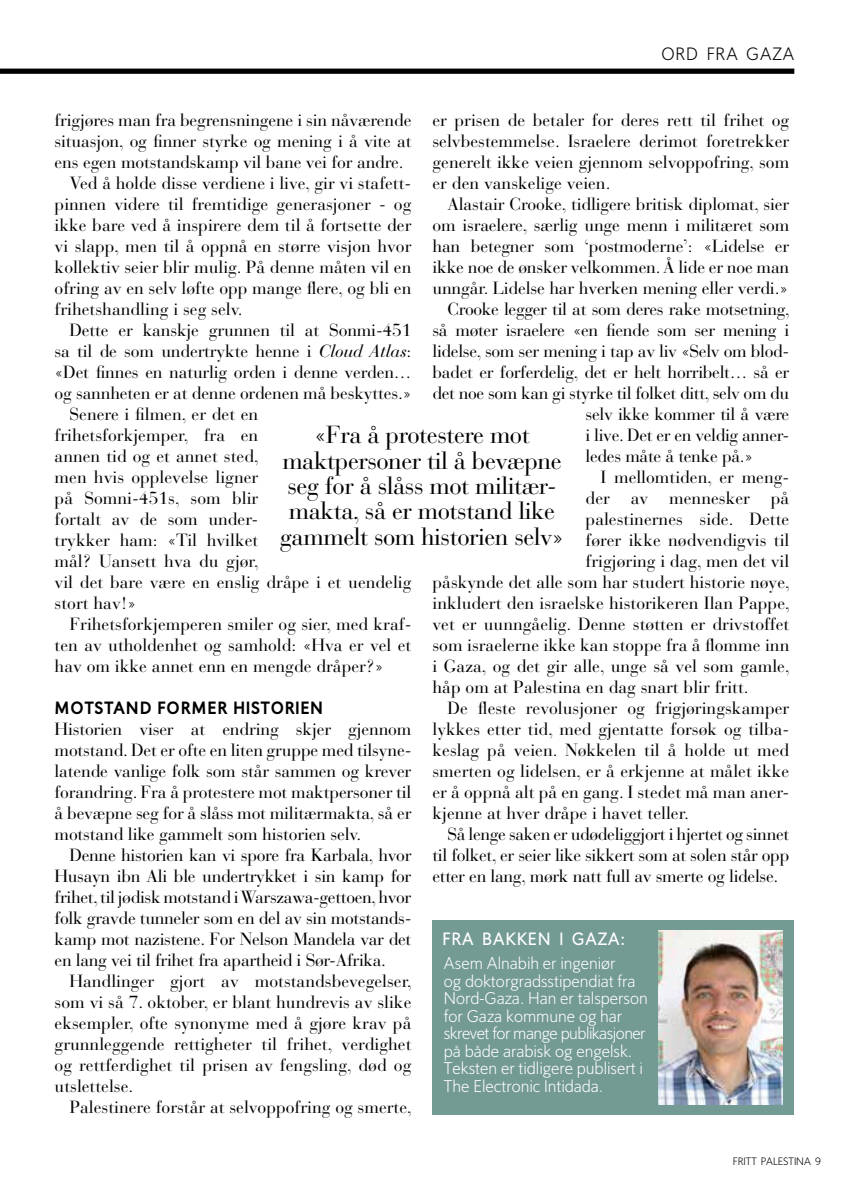
<style>
.page{position:relative;width:844px;height:1191px;background:#fff}
.page>*{position:absolute;margin:0;border:0;box-sizing:border-box;transform-origin:0 0}
.t1{font:24.5px/25.4px "Bauer Bodoni Std";letter-spacing:-.02em;color:#000;text-align:center}
.t2{font:17.5px/21px "Bauer Bodoni Std";color:#000;text-align:justify}
.t3{font:17.5px "Bauer Bodoni Std";letter-spacing:-.02em;color:#000}
.t4{font:900 17.5px "Oslo";letter-spacing:.05em;color:#000}
.t5{font:700 17.5px "Oslo";letter-spacing:.05em;color:#fff}
.t6{font:300 17.5px "Oslo";letter-spacing:.05em;color:#000}
.t7{font:300 16.62px/17.5px "Oslo";color:#fff}
.t8{font:300 10.5px "Oslo";color:#000}
.s1{font-style:italic}
</style>
<div class="page">
<div style="left:432px;top:920px;width:361px;height:194px;background:#739a93"></div>
<div style="left:0;top:69px;width:794px;height:5px;background:#000"></div>
<img style="left:658px;top:930px;width:124px;height:175px">
<p class="t6" style="left:661px;top:44px;width:134px">ORD FRA GAZA</p>
<p class="t2" style="left:55px;top:110px;width:358px">frigjøres man fra begrensningene i sin nåværende</p>
<p class="t2" style="left:55px;top:131px;width:358px">situasjon, og finner styrke og mening i å vite at</p>
<p class="t2" style="left:55px;top:152px;width:350px">ens egen motstandskamp vil bane vei for andre.</p>
<p class="t2" style="left:69px;top:173px;width:343px">Ved å holde disse verdiene i live, gir vi stafett-</p>
<p class="t2" style="left:55px;top:194px;width:358px">pinnen videre til fremtidige generasjoner - og</p>
<p class="t2" style="left:55px;top:215px;width:358px">ikke bare ved å inspirere dem til å fortsette der</p>
<p class="t2" style="left:55px;top:236px;width:358px">vi slapp, men til å oppnå en større visjon hvor</p>
<p class="t2" style="left:55px;top:257px;width:358px">kollektiv seier blir mulig. På denne måten vil en</p>
<p class="t2" style="left:55px;top:278px;width:358px">ofring av en selv løfte opp mange flere, og bli en</p>
<p class="t2" style="left:55px;top:299px;width:190px">frihetshandling i seg selv.</p>
<p class="t2" style="left:69px;top:320px;width:343px">Dette er kanskje grunnen til at Sonmi-451</p>
<p class="t2" style="left:55px;top:341px;width:358px">sa til de som undertrykte henne i <span class="s1">Cloud Atlas</span>:</p>
<p class="t2" style="left:55px;top:362px;width:358px">«Det finnes en naturlig orden i denne verden…</p>
<p class="t2" style="left:55px;top:383px;width:358px">og sannheten er at denne ordenen må beskyttes.»</p>
<p class="t2" style="left:69px;top:404px;width:190px">Senere i filmen, er det en</p>
<p class="t2" style="left:55px;top:425px;width:205px">frihetsforkjemper, fra en</p>
<p class="t2" style="left:55px;top:446px;width:206px">annen tid og et annet sted,</p>
<p class="t2" style="left:55px;top:467px;width:205px">men hvis opplevelse ligner</p>
<p class="t2" style="left:55px;top:488px;width:205px">på Somni-451s, som blir</p>
<p class="t2" style="left:55px;top:509px;width:205px">fortalt av de som under-</p>
<p class="t2" style="left:55px;top:530px;width:205px">trykker ham: «Til hvilket</p>
<p class="t2" style="left:55px;top:551px;width:206px">mål? Uansett hva du gjør,</p>
<p class="t2" style="left:55px;top:572px;width:358px">vil det bare være en enslig dråpe i et uendelig</p>
<p class="t2" style="left:55px;top:593px;width:83px">stort hav!»</p>
<p class="t2" style="left:69px;top:614px;width:343px">Frihetsforkjemperen smiler og sier, med kraf-</p>
<p class="t2" style="left:55px;top:635px;width:358px">ten av utholdenhet og samhold: «Hva er vel et</p>
<p class="t2" style="left:55px;top:656px;width:330px">hav om ikke annet enn en mengde dråper?»</p>
<p class="t4" style="left:55px;top:698px;width:270px">MOTSTAND FORMER HISTORIEN</p>
<p class="t2" style="left:55px;top:719px;width:358px">Historien viser at endring skjer gjennom motstand. Det er ofte en liten gruppe med tilsyne&shy;latende vanlige folk som står sammen og krever forandring. Fra å protestere mot maktpersoner til å bevæpne seg for å slåss mot militærmakta, så er motstand like gammelt som historien selv.</p>
<p class="t2" style="left:55px;top:845px;width:358px;text-indent:15px">Denne historien kan vi spore fra Karbala, hvor Husayn ibn Ali ble undertrykket i sin kamp for frihet, til jødisk motstand i Warszawa-gettoen, hvor folk gravde tunneler som en del av sin motstands&shy;kamp mot nazistene. For Nelson Mandela var det en lang vei til frihet fra apartheid i Sør-Afrika.</p>
<p class="t2" style="left:55px;top:971px;width:359px;text-indent:15px">Handlinger gjort av motstandsbevegelser, som vi så 7. oktober, er blant hundrevis av slike eksempler, ofte synonyme med å gjøre krav på grunnleggende rettigheter til frihet, verdighet og rettferdighet til prisen av fengsling, død og utslettelse.</p>
<p class="t2" style="left:69px;top:1097px;width:344px">Palestinere forstår at selvoppofring og smerte,</p>
<p class="t2" style="left:432px;top:110px;width:358px">er prisen de betaler for deres rett til frihet og selvbestemmelse. Israelere derimot foretrekker generelt ikke veien gjennom selvoppofring, som er den vanskelige veien.</p>
<p class="t2" style="left:447px;top:194px;width:343px">Alastair Crooke, tidligere britisk diplomat, sier</p>
<p class="t2" style="left:432px;top:215px;width:358px">om israelere, særlig unge menn i militæret som</p>
<p class="t2" style="left:432px;top:236px;width:358px">han betegner som ‘postmoderne’: «Lidelse er</p>
<p class="t2" style="left:432px;top:257px;width:358px">ikke noe de ønsker velkommen. Å lide er noe man</p>
<p class="t2" style="left:432px;top:278px;width:357px">unngår. Lidelse har hverken mening eller verdi.»</p>
<p class="t3" style="left:447px;top:299px;width:344px">Crooke legger til at som deres rake motsetning,</p>
<p class="t3" style="left:432px;top:320px;width:358px">så møter israelere «en fiende som ser mening i</p>
<p class="t3" style="left:432px;top:341px;width:358px">lidelse, som ser mening i tap av liv «Selv om blod-</p>
<p class="t3" style="left:432px;top:362px;width:358px">badet er forferdelig, det er helt horribelt… så er</p>
<p class="t3" style="left:432px;top:383px;width:358px">det noe som kan gi styrke til folket ditt, selv om du</p>
<p class="t3" style="left:585px;top:404px;width:205px">selv ikke kommer til å være</p>
<p class="t3" style="left:585px;top:425px;width:205px">i live. Det er en veldig anner-</p>
<p class="t3" style="left:585px;top:446px;width:169px">ledes måte å tenke på.»</p>
<p class="t2" style="left:600px;top:467px;width:190px">I mellomtiden, er meng-</p>
<p class="t2" style="left:585px;top:488px;width:205px">der av mennesker på</p>
<p class="t2" style="left:585px;top:509px;width:205px">palestinernes side. Dette</p>
<p class="t2" style="left:585px;top:530px;width:205px">fører ikke nødvendigvis til</p>
<p class="t2" style="left:585px;top:551px;width:205px">frigjøring i dag, men det vil</p>
<p class="t2" style="left:432px;top:572px;width:359px">påskynde det alle som har studert historie nøye,</p>
<p class="t2" style="left:432px;top:593px;width:359px">inkludert den israelske historikeren Ilan Pappe,</p>
<p class="t2" style="left:432px;top:614px;width:358px">vet er uunngåelig. Denne støtten er drivstoffet</p>
<p class="t2" style="left:432px;top:635px;width:358px">som israelerne ikke kan stoppe fra å flomme inn</p>
<p class="t2" style="left:432px;top:656px;width:359px">i Gaza, og det gir alle, unge så vel som gamle,</p>
<p class="t2" style="left:432px;top:677px;width:318px">håp om at Palestina en dag snart blir fritt.</p>
<p class="t2" style="left:447px;top:698px;width:343px">De fleste revolusjoner og frigjøringskamper</p>
<p class="t2" style="left:432px;top:719px;width:358px">lykkes etter tid, med gjentatte forsøk og tilba-</p>
<p class="t2" style="left:432px;top:740px;width:358px">keslag på veien. Nøkkelen til å holde ut med</p>
<p class="t2" style="left:432px;top:761px;width:358px">smerten og lidelsen, er å erkjenne at målet ikke</p>
<p class="t2" style="left:432px;top:782px;width:358px">er å oppnå alt på en gang. I stedet må man aner-</p>
<p class="t2" style="left:432px;top:803px;width:258px">kjenne at hver dråpe i havet teller.</p>
<p class="t3" style="left:447px;top:824px;width:343px">Så lenge saken er udødeliggjort i hjertet og sinnet</p>
<p class="t3" style="left:432px;top:845px;width:358px">til folket, er seier like sikkert som at solen står opp</p>
<p class="t3" style="left:432px;top:866px;width:347px">etter en lang, mørk natt full av smerte og lidelse.</p>
<h1 class="t1" style="left:280px;top:422px;width:286px">«Fra å protestere mot maktpersoner til å bevæpne seg for å slåss mot militær&shy;makta, så er motstand like gammelt som historien selv»</h1>
<p class="t5" style="left:442px;top:929px;width:184px">FRA BAKKEN I GAZA:</p>
<p class="t7" style="left:444px;top:955px;width:205px">Asem Alnabih er ingeniør<br>og doktorgradsstipendiat fra<br>Nord-Gaza. Han er talsperson for Gaza kommune og har skrevet for mange publikasjoner på både arabisk og engelsk.<br>Teksten er tidligere publisert i<br>The Electronic Intidada.</p>
<p class="t8" style="left:732px;top:1155px;width:89px">FRITT PALESTINA 9</p>
</div>
